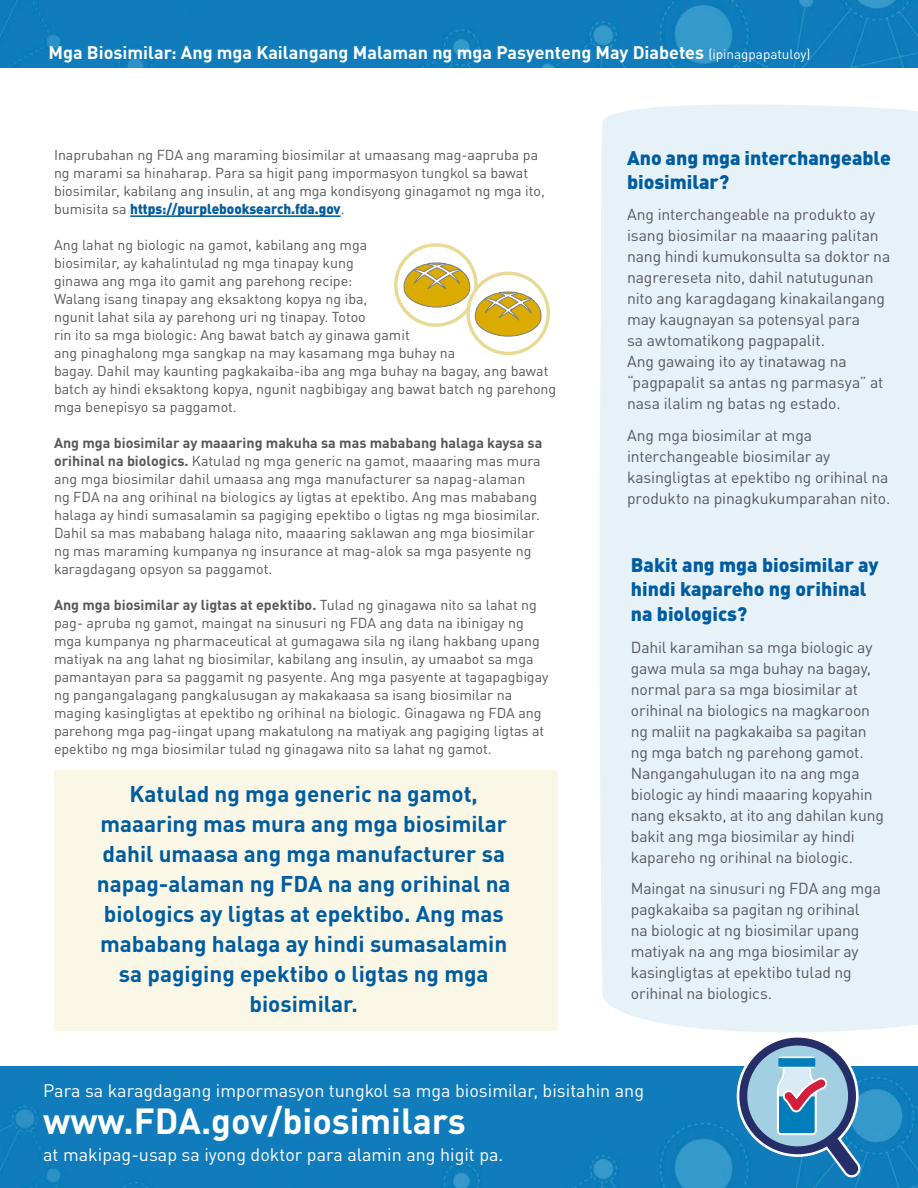
<style>
.page{position:relative;width:918px;height:1188px;background:#fff}
.page>*{position:absolute;margin:0;border:0;box-sizing:border-box;transform-origin:0 0}
.t1{font:700 35.85px "DINOT";color:#fff}
.t2{font:700 22.5px/30px "DIN Pro";color:#005ca1;text-align:center}
.t3{font:900 19.5px/24.8px "DIN Pro";color:#005ca1}
.t4{font:18px "DIN Pro";color:#fff}
.t5{font:700 18px "DINOT";color:#fff}
.t6{font:15.75px/21px "DIN Pro";letter-spacing:-.01em;color:#57585a}
.t7{font:14.25px/18px "DIN Pro";color:#57585a}
.s1{font-family:"DIN Pro";font-weight:400;font-size:13.5px}
.s2{font-weight:900;color:#005ca1}
.s3{font-weight:700}
</style>
<div class="page">
<img style="left:0;top:0;width:918px;height:68px">
<div style="left:599px;top:104px;width:319px;height:928px;background:#e6f2f8"></div>
<img style="left:0;top:1066px;width:918px;height:122px">
<div style="left:54px;top:770px;width:504px;height:261px;background:#fbf7e6"></div>
<svg style="left:737px;top:1037px;width:125px;height:142px;background:#719ec2"></svg>
<hr style="left:130px;top:215px;width:211px;height:2px;background:#005ca1">
<svg style="left:396px;top:245px;width:80px;height:80px"></svg>
<div style="left:394px;top:243px;width:84px;height:84px;border:3px solid #e8d994;border-radius:50%"></div>
<svg style="left:468px;top:273px;width:80px;height:80px"></svg>
<div style="left:466px;top:272px;width:84px;height:83px;border:3px solid #e8d994;border-radius:50%"></div>
<svg style="left:404px;top:263px;width:137px;height:74px"></svg>
<p class="t5" style="left:49px;top:40px;width:763px">Mga Biosimilar: Ang mga Kailangang Malaman ng mga Pasyenteng May Diabetes <span class="s1">(ipinagpapatuloy)</span></p>
<p class="t7" style="left:54px;top:145px;width:492px">Inaprubahan ng FDA ang maraming biosimilar at umaasang mag-aapruba pa ng marami sa hinaharap. Para sa higit pang impormasyon tungkol sa bawat biosimilar, kabilang ang insulin, at ang mga kondisyong ginagamot ng mga ito, bumisita sa <span class="s2">https://purplebooksearch.fda.gov</span>.</p>
<p class="t7" style="left:54px;top:235px;width:504px">Ang lahat ng biologic na gamot, kabilang ang mga<br>biosimilar, ay kahalintulad ng mga tinapay kung<br>ginawa ang mga ito gamit ang parehong recipe:<br>Walang isang tinapay ang eksaktong kopya ng iba,<br>ngunit lahat sila ay parehong uri ng tinapay. Totoo<br>rin ito sa mga biologic: Ang bawat batch ay ginawa gamit<br>ang pinaghalong mga sangkap na may kasamang mga buhay na<br>bagay. Dahil may kaunting pagkakaiba-iba ang mga buhay na bagay, ang bawat batch ay hindi eksaktong kopya, ngunit nagbibigay ang bawat batch ng parehong mga benepisyo sa paggamot.</p>
<p class="t7" style="left:54px;top:433px;width:490px"><span class="s3">Ang mga biosimilar ay maaaring makuha sa mas mababang halaga kaysa sa orihinal na biologics.</span> Katulad ng mga generic na gamot, maaaring mas mura ang mga biosimilar dahil umaasa ang mga manufacturer sa napag-alaman ng FDA na ang orihinal na biologics ay ligtas at epektibo. Ang mas mababang halaga ay hindi sumasalamin sa pagiging epektibo o ligtas ng mga biosimilar.<br>Dahil sa mas mababang halaga nito, maaaring saklawan ang mga biosimilar ng mas maraming kumpanya ng insurance at mag-alok sa mga pasyente ng karagdagang opsyon sa paggamot.</p>
<p class="t7" style="left:54px;top:595px;width:496px"><span class="s3">Ang mga biosimilar ay ligtas at epektibo.</span> Tulad ng ginagawa nito sa lahat ng pag- apruba ng gamot, maingat na sinusuri ng FDA ang data na ibinigay ng mga kumpanya ng pharmaceutical at gumagawa sila ng ilang hakbang upang matiyak na ang lahat ng biosimilar, kabilang ang insulin, ay umaabot sa mga pamantayan para sa paggamit ng pasyente. Ang mga pasyente at tagapagbigay ng pangangalagang pangkalusugan ay makakaasa sa isang biosimilar na maging kasingligtas at epektibo ng orihinal na biologic. Ginagawa ng FDA ang parehong mga pag-iingat upang makatulong na matiyak ang pagiging ligtas at epektibo ng mga biosimilar tulad ng ginagawa nito sa lahat ng gamot.</p>
<p class="t2" style="left:97px;top:776px;width:415px">Katulad ng mga generic na gamot, maaaring mas mura ang mga biosimilar dahil umaasa ang mga manufacturer sa napag-alaman ng FDA na ang orihinal na biologics ay ligtas at epektibo. Ang mas mababang halaga ay hindi sumasalamin sa pagiging epektibo o ligtas ng mga biosimilar.</p>
<h2 class="t3" style="left:627px;top:143px;width:266px;line-height:24px">Ano ang mga interchangeable biosimilar?</h2>
<p class="t6" style="left:627px;top:203px;width:265px">Ang interchangeable na produkto ay isang biosimilar na maaaring palitan nang hindi kumukonsulta sa doktor na nagrereseta nito, dahil natutugunan nito ang karagdagang kinakailangang may kaugnayan sa potensyal para<br>sa awtomatikong pagpapalit.<br>Ang gawaing ito ay tinatawag na “pagpapalit sa antas ng parmasya” at nasa ilalim ng batas ng estado.</p>
<p class="t6" style="left:627px;top:423px;width:265px">Ang mga biosimilar at mga interchangeable biosimilar ay kasingligtas at epektibo ng orihinal na produkto na pinagkukumparahan nito.</p>
<h2 class="t3" style="left:631px;top:550px;width:249px">Bakit ang mga biosimilar ay hindi kapareho ng orihinal na biologics?</h2>
<p class="t6" style="left:631px;top:635px;width:255px">Dahil karamihan sa mga biologic ay gawa mula sa mga buhay na bagay, normal para sa mga biosimilar at orihinal na biologics na magkaroon ng maliit na pagkakaiba sa pagitan ng mga batch ng parehong gamot.<br>Nangangahulugan ito na ang mga biologic ay hindi maaaring kopyahin nang eksakto, at ito ang dahilan kung bakit ang mga biosimilar ay hindi kapareho ng orihinal na biologic.</p>
<p class="t6" style="left:631px;top:876px;width:252px">Maingat na sinusuri ng FDA ang mga pagkakaiba sa pagitan ng orihinal<br>na biologic at ng biosimilar upang matiyak na ang mga biosimilar ay kasingligtas at epektibo tulad ng orihinal na biologics.</p>
<p class="t4" style="left:43px;top:1077px;width:602px">Para sa karagdagang impormasyon tungkol sa mga biosimilar, bisitahin ang</p>
<h1 class="t1" style="left:43px;top:1098px;width:424px">www.FDA.gov/biosimilars</h1>
<p class="t4" style="left:43px;top:1140px;width:462px">at makipag-usap sa iyong doktor para alamin ang higit pa.</p>
</div>
